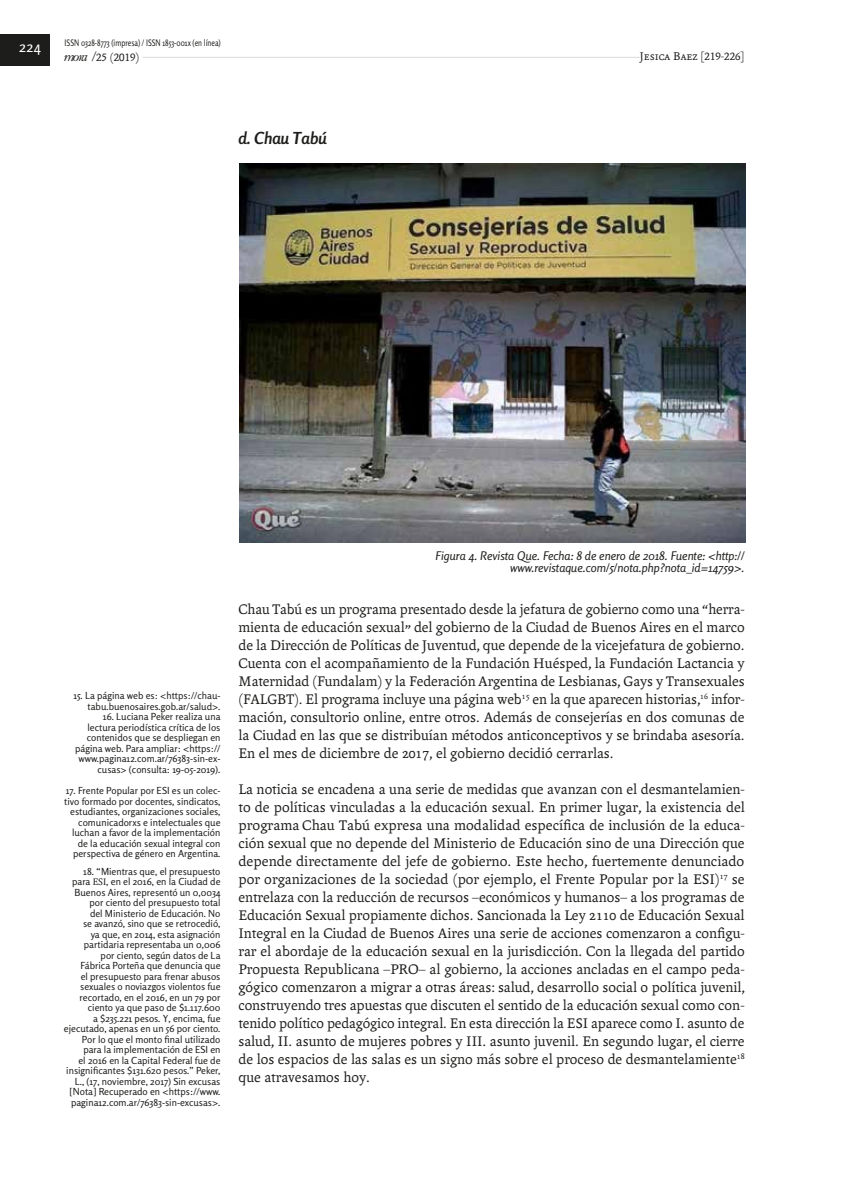
<style>
.page{position:relative;width:851px;height:1191px;background:#fff}
.page>*{position:absolute;margin:0;border:0;box-sizing:border-box;transform-origin:0 0}
.t1{font:italic 700 16.5px "Rosario";color:#1d1d1b}
.t2{font:15px/18px "Andralis ND Os F";color:#1d1d1b;text-align:justify}
.t3{font:15px "Rosario";color:#fff}
.t4{font:italic 12px/12px "Rosario";color:#1d1d1b;text-align:right}
.t5{font:12px "Andralis NDSC";color:#1d1d1b}
.t6{font:9.75px/10.5px "Rosario";color:#1d1d1b;text-align:right}
.t7{font:9px "Rosario";color:#1d1d1b;scale:.8 1}
.s1{font-family:"Granjon LT Std";font-style:italic;font-size:15px}
.s2{font-family:"Cambria"}
.s3{font-style:inherit}
</style>
<div class="page">
<hr style="left:109px;top:57px;width:634px;height:1px;background:#dadada">
<div style="left:0;top:35px;width:50px;height:31px;background:#1d1d1b"></div>
<div style="left:64px;top:50px;width:78px;height:14px;background:#fff"></div>
<div style="left:639px;top:49px;width:105px;height:15px;background:#fff"></div>
<img style="left:239px;top:163px;width:506px;height:379px">
<p class="t3" style="left:19px;top:35px;width:23px">224</p>
<p class="t7" style="left:65px;top:36px;width:197px">ISSN 0328-8773 (impresa) / ISSN 1853-001x (en línea)</p>
<p class="t5" style="left:64px;top:51px;width:76px"><span class="s1">mora /</span>25 (2019)</p>
<p class="t5" style="left:639px;top:49px;width:106px">Jesica Baez [219-226]</p>
<p class="t1" style="left:238px;top:124px;width:90px">d. Chau Tabú</p>
<p class="t6" style="left:74px;top:689px;width:148px">15. La página web es: &lt;https://chau&shy;tabu.buenosaires.gob.ar/salud&gt;.</p>
<p class="t6" style="left:75px;top:710px;width:147px">16. Luciana Peker realiza una lectura periodística crítica de los contenidos que se despliegan en página web. Para ampliar: &lt;https:// www.pagina12.com.ar/76383-sin-ex&shy;cusas&gt; (consulta: 19-05-2019).</p>
<p class="t6" style="left:64px;top:785px;width:158px">17. Frente Popular por ESI es un colec&shy;tivo formado por docentes, sindicatos, estudiantes, organizaciones sociales, comunicadorxs e intelectuales que luchan a favor de la implementación de la educación sexual integral con perspectiva de género en Argentina.</p>
<p class="t6" style="left:64px;top:865px;width:158px">18. “Mientras que, el presupuesto para <span class="s2">ESI</span>, en el 2016, en la Ciudad de Buenos Aires, representó un 0,0034 por ciento del presupuesto total<br>del Ministerio de Educación. No<br>se avanzó, sino que se retrocedió,<br>ya que, en 2014, esta asignación partidaria representaba un 0,006<br>por ciento, según datos de La<br>Fábrica Porteña que denuncia que<br>el presupuesto para frenar abusos sexuales o noviazgos violentos fue recortado, en el 2016, en un 79 por ciento ya que paso de $1.117.600<br>a $235.221 pesos. Y, encima, fue ejecutado, apenas en un 56 por ciento.<br>Por lo que el monto final utilizado para la implementación de ESI en<br>el 2016 en la Capital Federal fue de insignificantes $131.620 pesos.” Peker, L., (17, noviembre, 2017) Sin excusas [Nota] Recuperado en &lt;https://www. pagina12.com.ar/76383-sin-excusas&gt;.</p>
<p class="t4" style="left:435px;top:548px;width:310px">Figura 4. Revista Que. Fecha: 8 de enero de 2018. Fuente: &lt;http:// www.revistaque.com/5/nota.php?nota_id=14759&gt;.</p>
<p class="t2" style="left:238px;top:600px;width:507px">Chau Tabú es un programa presentado desde la jefatura de gobierno como una “herra&shy;mienta de educación sexual” del gobierno de la Ciudad de Buenos Aires en el marco de la Dirección de Políticas de Juventud, que depende de la vicejefatura de gobierno.<br>Cuenta con el acompañamiento de la Fundación Huésped, la Fundación Lactancia y Maternidad (Fundalam) y la Federación Argentina de Lesbianas, Gays y Transexuales (<span class="s3">FALGBT</span>). El programa incluye una página web<sup>15</sup> en la que aparecen historias,<sup>16</sup> infor&shy;mación, consultorio online, entre otros. Además de consejerías en dos comunas de la Ciudad en las que se distribuían métodos anticonceptivos y se brindaba asesoría.<br>En el mes de diciembre de 2017, el gobierno decidió cerrarlas.</p>
<p class="t2" style="left:238px;top:780px;width:507px">La noticia se encadena a una serie de medidas que avanzan con el desmantelamien&shy;to de políticas vinculadas a la educación sexual. En primer lugar, la existencia del programa Chau Tabú expresa una modalidad específica de inclusión de la educa&shy;ción sexual que no depende del Ministerio de Educación sino de una Dirección que depende directamente del jefe de gobierno. Este hecho, fuertemente denunciado por organizaciones de la sociedad (por ejemplo, el Frente Popular por la <span class="s3">ESI</span>)<sup>17</sup> se entrelaza con la reducción de recursos –económicos y humanos– a los programas de Educación Sexual propiamente dichos. Sancionada la Ley 2110 de Educación Sexual Integral en la Ciudad de Buenos Aires una serie de acciones comenzaron a configu&shy;rar el abordaje de la educación sexual en la jurisdicción. Con la llegada del partido Propuesta Republicana –<span class="s3">PRO</span>– al gobierno, la acciones ancladas en el campo peda&shy;gógico comenzaron a migrar a otras áreas: salud, desarrollo social o política juvenil, construyendo tres apuestas que discuten el sentido de la educación sexual como con&shy;tenido político pedagógico integral. En esta dirección la ESI aparece como I. asunto de salud, II. asunto de mujeres pobres y III. asunto juvenil. En segundo lugar, el cierre de los espacios de las salas es un signo más sobre el proceso de desmantelamiente<sup>18 </sup>que atravesamos hoy.</p>
</div>
